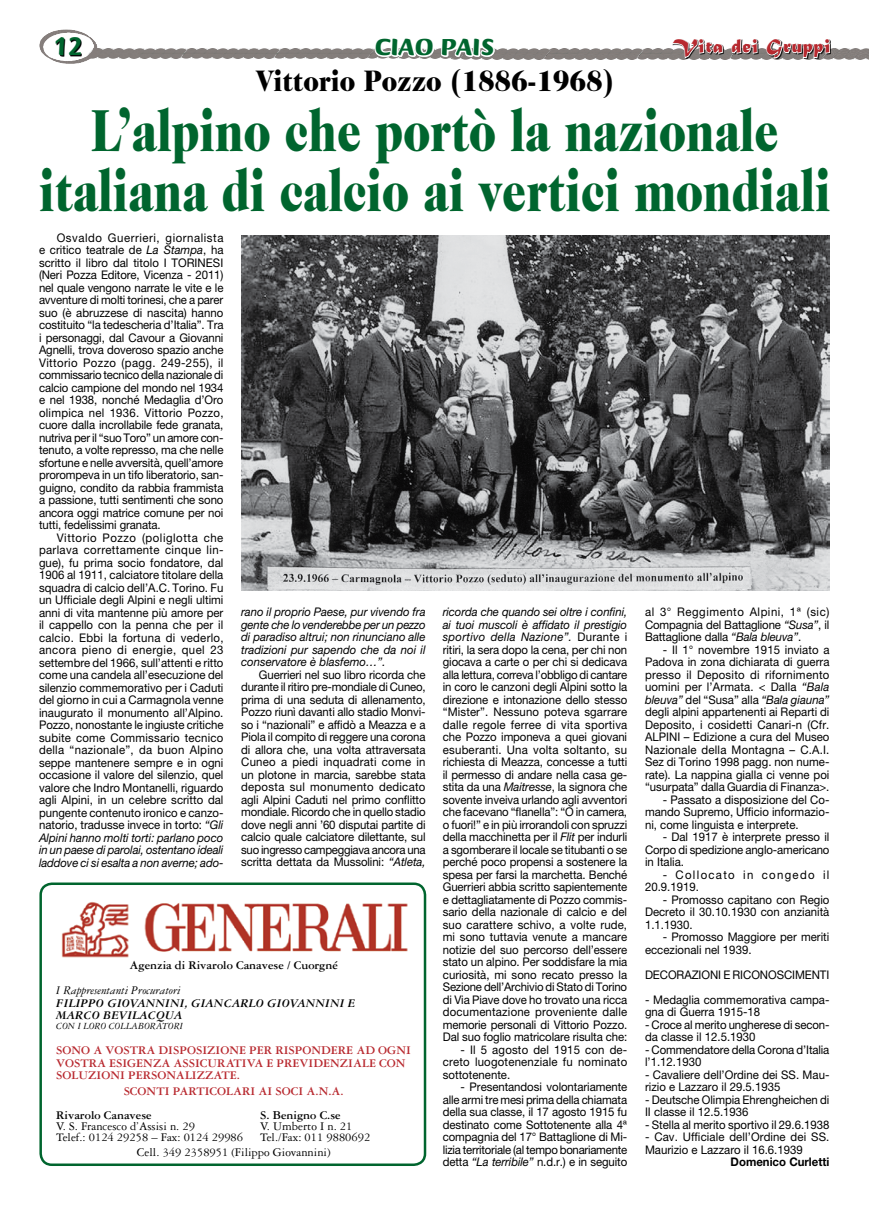
<style>
.page{position:relative;width:869px;height:1205px;background:#fff}
.page>*{position:absolute;margin:0;border:0;box-sizing:border-box;transform-origin:0 0}
.t1{font:900 60px/60px "Caslon Two Twenty Four";color:#00652e;text-align:center;scale:.78 1}
.t2{font:900 30px "Caslon Two Twenty Four";color:#000;scale:.9 1}
.t3{font:700 27.5px "Briem Script Std";color:#00652e}
.t4{font:900 25px "Briem Script Std";color:#00652e}
.t5{font:20px "Matura MT Script Capitals";letter-spacing:.05em;color:#b8292f}
.t6{font:700 12.5px/12.5px "Garamond 3 LT Std";color:#b8292f}
.t7{font:12.5px/14.8px "Garamond 3 LT Std";color:#000}
.t8{font:700 12.5px "Garamond 3 LT Std";color:#000}
.t9{font:italic 700 12.5px/12.5px "Garamond 3 LT Std";color:#000}
.t10{font:italic 12.5px "Garamond 3 LT Std";color:#000}
.t11{font:11.88px/12.5px "Helvetica Neue LT Std";color:#000;text-align:justify;scale:.96 1}
.t12{font:italic 11.88px/12.5px "Helvetica Neue LT Std";color:#000;text-align:justify;scale:.96 1}
.t13{font:11.88px/12.5px "Helvetica Neue LT Std";letter-spacing:.115em;color:#000;scale:.96 1}
.t14{font:700 11.88px "Helvetica Neue LT Std";color:#000;scale:.96 1}
.t15{font:italic 10px "Garamond 3 LT Std";color:#000}
.s1{font-style:italic}
</style>
<div class="page">
<img style="left:643px;top:49px;width:27px;height:10px">
<img style="left:550px;top:49px;width:93px;height:10px">
<img style="left:496px;top:49px;width:54px;height:10px">
<img style="left:281px;top:49px;width:92px;height:10px">
<img style="left:187px;top:49px;width:94px;height:10px">
<img style="left:97px;top:49px;width:90px;height:10px">
<img style="left:830px;top:49px;width:38px;height:10px">
<div style="left:672px;top:40px;width:158px;height:19px;background:#000;opacity:.85"></div>
<svg style="left:670px;top:39px;width:53px;height:20px"></svg>
<svg style="left:730px;top:39px;width:28px;height:16px"></svg>
<svg style="left:765px;top:39px;width:65px;height:21px"></svg>
<svg style="left:39px;top:30px;width:58px;height:34px"></svg>
<svg style="left:56px;top:38px;width:26px;height:18px"></svg>
<div style="left:39px;top:882px;width:387px;height:284px;border:2px solid #00652e;border-radius:11px"></div>
<img style="left:61px;top:902px;width:347px;height:56px">
<img style="left:241px;top:235px;width:588px;height:355px">
<svg style="left:373px;top:48px;width:123px;height:11px"></svg>
<h3 class="t3" style="left:53px;top:31px;width:31px">12</h3>
<h3 class="t5" style="left:672px;top:34px;width:159px">Vita dei Gruppi</h3>
<h3 class="t4" style="left:375px;top:33px;width:121px">CIAO PAIS</h3>
<h2 class="t2" style="left:256px;top:64px;width:399px">Vittorio Pozzo (1886-1968)</h2>
<h1 class="t1" style="left:39px;top:100px;width:1015px">L’alpino che portò la nazionale italiana di calcio ai vertici mondiali</h1>
<p class="t11" style="left:39px;top:231px;width:194px;text-indent:18px">Osvaldo Guerrieri, giornalista e critico teatrale de <span class="s1">La Stampa</span>, ha scritto il libro dal titolo I TORINESI (Neri Pozza Editore, Vicenza - 2011) nel quale vengono narrate le vite e le avventure di molti torinesi, che a parer suo (è abruzzese di nascita) hanno costituito “la tedescheria d’Italia”. Tra i personaggi, dal Cavour a Giovanni Agnelli, trova doveroso spazio anche Vittorio Pozzo (pagg. 249-255), il commissario tecnico della nazionale di calcio campione del mondo nel 1934 e nel 1938, nonché Medaglia d’Oro olimpica nel 1936. Vittorio Pozzo, cuore dalla incrollabile fede granata, nutriva per il “suo Toro” un amore con&shy;tenuto, a volte represso, ma che nelle sfortune e nelle avversità, quell’amore prorompeva in un tifo liberatorio, san&shy;guigno, condito da rabbia frammista a passione, tutti sentimenti che sono ancora oggi matrice comune per noi tutti, fedelissimi granata.</p>
<p class="t11" style="left:39px;top:531px;width:194px;text-indent:18px">Vittorio Pozzo (poliglotta che parlava correttamente cinque lin&shy;gue), fu prima socio fondatore, dal 1906 al 1911, calciatore titolare della squadra di calcio dell’A.C. Torino. Fu un Ufficiale degli Alpini e negli ultimi anni di vita mantenne più amore per il cappello con la penna che per il calcio. Ebbi la fortuna di vederlo, ancora pieno di energie, quel 23 settembre del 1966, sull’attenti e ritto come una candela all’esecuzione del silenzio commemorativo per i Caduti del giorno in cui a Carmagnola venne inaugurato il monumento all’Alpino.<br>Pozzo, nonostante le ingiuste critiche subite come Commissario tecnico della “nazionale”, da buon Alpino seppe mantenere sempre e in ogni occasione il valore del silenzio, quel valore che Indro Montanelli, riguardo agli Alpini, in un celebre scritto dal pungente contenuto ironico e canzo&shy;natorio, tradusse invece in torto: <span class="s1">“Gli Alpini hanno molti torti: parlano poco in un paese di parolai, ostentano ideali laddove ci si esalta a non averne; ado-</span></p>
<p class="t12" style="left:241px;top:605px;width:193px">rano il proprio Paese, pur vivendo fra gente che lo venderebbe per un pezzo di paradiso altrui; non rinunciano alle tradizioni pur sapendo che da noi il conservatore è blasfemo…”.</p>
<p class="t11" style="left:241px;top:668px;width:194px;text-indent:18px">Guerrieri nel suo libro ricorda che durante il ritiro pre-mondiale di Cuneo, prima di una seduta di allenamento, Pozzo riunì davanti allo stadio Monvi&shy;so i “nazionali” e affidò a Meazza e a Piola il compito di reggere una corona di allora che, una volta attraversata Cuneo a piedi inquadrati come in un plotone in marcia, sarebbe stata deposta sul monumento dedicato agli Alpini Caduti nel primo conflitto mondiale. Ricordo che in quello stadio dove negli anni ’60 disputai partite di calcio quale calciatore dilettante, sul suo ingresso campeggiava ancora una scritta dettata da Mussolini: <span class="s1">“Atleta,</span></p>
<p class="t8" style="left:129px;top:958px;width:210px">Agenzia di Rivarolo Canavese / Cuorgné</p>
<p class="t10" style="left:56px;top:984px;width:126px">I Rappresentanti Procuratori</p>
<p class="t9" style="left:56px;top:997px;width:300px">FILIPPO GIOVANNINI, GIANCARLO GIOVANNINI E<br>MARCO BEVILACQUA</p>
<p class="t15" style="left:56px;top:1021px;width:128px">CON I LORO COLLABORATORI</p>
<p class="t6" style="left:56px;top:1044px;width:356px">SONO A VOSTRA DISPOSIZIONE PER RISPONDERE AD OGNI<br>VOSTRA ESIGENZA ASSICURATIVA E PREVIDENZIALE CON<br>SOLUZIONI PERSONALIZZATE.</p>
<p class="t6" style="left:124px;top:1085px;width:221px">SCONTI PARTICOLARI AI SOCI A.N.A.</p>
<p class="t8" style="left:56px;top:1108px;width:97px">Rivarolo Canavese</p>
<p class="t8" style="left:260px;top:1108px;width:82px">S. Benigno C.se</p>
<p class="t7" style="left:56px;top:1119px;width:140px">V. S. Francesco d’Assisi n. 29</p>
<p class="t7" style="left:260px;top:1119px;width:94px">V. Umberto I n. 21</p>
<p class="t7" style="left:56px;top:1130px;width:188px">Telef.: 0124 29258 – Fax: 0124 29986</p>
<p class="t7" style="left:137px;top:1130px;width:235px;text-indent:123px">Tel./Fax: 011 9880692<br>Cell. 349 2358951 (Filippo Giovannini)</p>
<p class="t11" style="left:442px;top:606px;width:194px"><span class="s1">ricorda che quando sei oltre i confini, ai tuoi muscoli è affidato il prestigio sportivo della Nazione”.</span> Durante i ritiri, la sera dopo la cena, per chi non giocava a carte o per chi si dedicava alla lettura, correva l’obbligo di cantare in coro le canzoni degli Alpini sotto la direzione e intonazione dello stesso “Mister”. Nessuno poteva sgarrare dalle regole ferree di vita sportiva che Pozzo imponeva a quei giovani esuberanti. Una volta soltanto, su richiesta di Meazza, concesse a tutti il permesso di andare nella casa ge&shy;stita da una <span class="s1">Maitresse</span>, la signora che sovente inveiva urlando agli avventori che facevano “flanella”: “O in camera, o fuori!” e in più irrorandoli con spruzzi della macchinetta per il <span class="s1">Flit</span> per indurli a sgomberare il locale se titubanti o se perché poco propensi a sostenere la spesa per farsi la marchetta. Benché Guerrieri abbia scritto sapientemente e dettagliatamente di Pozzo commis&shy;sario della nazionale di calcio e del suo carattere schivo, a volte rude, mi sono tuttavia venute a mancare notizie del suo percorso dell’essere stato un alpino. Per soddisfare la mia curiosità, mi sono recato presso la Sezione dell’Archivio di Stato di Torino di Via Piave dove ho trovato una ricca documentazione proveniente dalle memorie personali di Vittorio Pozzo.<br>Dal suo foglio matricolare risulta che:</p>
<p class="t11" style="left:442px;top:1043px;width:193px;text-indent:18px">- Il 5 agosto del 1915 con de&shy;creto luogotenenziale fu nominato sottotenente.</p>
<p class="t11" style="left:442px;top:1081px;width:194px;text-indent:18px">- Presentandosi volontariamente alle armi tre mesi prima della chiamata della sua classe, il 17 agosto 1915 fu destinato come Sottotenente alla 4ª compagnia del 17° Battaglione di Mi&shy;lizia territoriale (al tempo bonariamente detta <span class="s1">“La terribile”</span> n.d.r.) e in seguito</p>
<p class="t11" style="left:644px;top:606px;width:193px">al 3° Reggimento Alpini, 1ª (sic)<br>Compagnia del Battaglione <span class="s1">“Susa”</span>, il Battaglione dalla <span class="s1">“Bala bleuva”</span>.</p>
<p class="t11" style="left:644px;top:643px;width:194px;text-indent:18px">- Il 1° novembre 1915 inviato a Padova in zona dichiarata di guerra presso il Deposito di rifornimento uomini per l’Armata. &lt; Dalla <span class="s1">“Bala bleuva”</span> del “Susa” alla <span class="s1">“Bala giauna” </span>degli alpini appartenenti ai Reparti di Deposito, i cosidetti Canari-n (Cfr.<br>ALPINI – Edizione a cura del Museo Nazionale della Montagna – C.A.I.<br>Sez di Torino 1998 pagg. non nume&shy;rate). La nappina gialla ci venne poi “usurpata” dalla Guardia di Finanza&gt;.</p>
<p class="t11" style="left:644px;top:793px;width:193px;text-indent:18px">- Passato a disposizione del Co&shy;mando Supremo, Ufficio informazio&shy;ni, come linguista e interprete.</p>
<p class="t11" style="left:644px;top:831px;width:193px;text-indent:18px">- Dal 1917 è interprete presso il Corpo di spedizione anglo-americano in Italia.</p>
<p class="t13" style="left:644px;top:868px;width:193px;text-indent:18px">- Collocato in congedo il<br>20.9.1919.</p>
<p class="t11" style="left:644px;top:893px;width:193px;text-indent:18px">- Promosso capitano con Regio Decreto il 30.10.1930 con anzianità 1.1.1930.</p>
<p class="t11" style="left:644px;top:931px;width:193px;text-indent:18px">- Promosso Maggiore per meriti eccezionali nel 1939.</p>
<p class="t11" style="left:644px;top:968px;width:193px">DECORAZIONI E RICONOSCIMENTI</p>
<p class="t11" style="left:644px;top:993px;width:193px">- Medaglia commemorativa campa&shy;gna di Guerra 1915-18</p>
<p class="t11" style="left:644px;top:1018px;width:193px">- Croce al merito ungherese di secon&shy;da classe il 12.5.1930</p>
<p class="t11" style="left:644px;top:1043px;width:193px">- Commendatore della Corona d’Italia l’1.12.1930</p>
<p class="t11" style="left:644px;top:1068px;width:193px">- Cavaliere dell’Ordine dei SS. Mau&shy;rizio e Lazzaro il 29.5.1935</p>
<p class="t11" style="left:644px;top:1093px;width:193px">- Deutsche Olimpia Ehrengheichen di<br>II classe il 12.5.1936</p>
<p class="t11" style="left:644px;top:1118px;width:194px">- Stella al merito sportivo il 29.6.1938</p>
<p class="t11" style="left:644px;top:1131px;width:193px">- Cav. Ufficiale dell’Ordine dei SS.<br>Maurizio e Lazzaro il 16.6.1939</p>
<p class="t14" style="left:730px;top:1155px;width:104px">Domenico Curletti</p>
</div>
